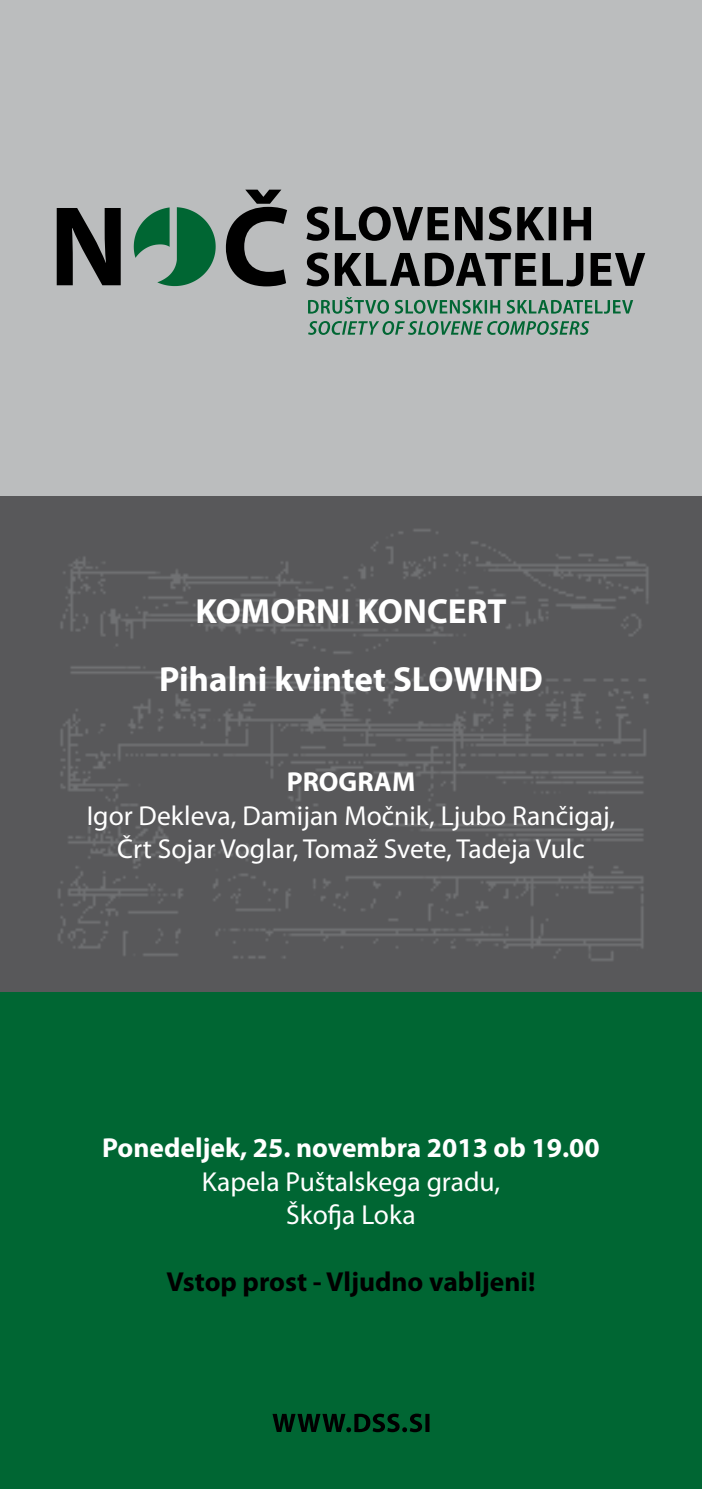
<style>
.page{position:relative;width:702px;height:1489px;background:#fff}
.page>*{position:absolute;margin:0;border:0;box-sizing:border-box;transform-origin:0 0}
.t1{font:700 35px/67px "Myriad Pro";color:#fff;text-align:center}
.t2{font:27.5px/33.5px "Myriad Pro";color:#fff;text-align:center}
.t3{font:700 27.5px "Myriad Pro";color:#fff}
.t4{font:700 27.5px "Myriad Pro";color:#000}
</style>
<div class="page">
<div style="left:0;top:0;width:702px;height:496px;background:#bbbdbe"></div>
<div style="left:0;top:496px;width:702px;height:496px;background:#58585a"></div>
<img style="left:58px;top:529px;width:591px;height:432px">
<div style="left:0;top:992px;width:702px;height:496px;background:#063"></div>
<svg style="left:272px;top:1413px;width:157px;height:18px"></svg>
<svg style="left:308px;top:321px;width:281px;height:14px"></svg>
<svg style="left:308px;top:297px;width:325px;height:17px"></svg>
<svg style="left:134px;top:207px;width:82px;height:79px"></svg>
<svg style="left:57px;top:208px;width:64px;height:77px"></svg>
<svg style="left:226px;top:190px;width:61px;height:96px"></svg>
<svg style="left:306px;top:252px;width:339px;height:34px"></svg>
<svg style="left:306px;top:206px;width:285px;height:35px"></svg>
<p class="t1" style="left:159px;top:578px;width:385px">KOMORNI KONCERT<br>Pihalni kvintet SLOWIND</p>
<p class="t3" style="left:287px;top:766px;width:130px">PROGRAM</p>
<p class="t2" style="left:87px;top:799px;width:530px">Igor Dekleva, Damijan Močnik, Ljubo Rančigaj,<br>Črt Sojar Voglar, Tomaž Svete, Tadeja Vulc</p>
<p class="t3" style="left:102px;top:1132px;width:499px">Ponedeljek, 25. novembra 2013 ob 19.00</p>
<p class="t2" style="left:202px;top:1165px;width:300px">Kapela Puštalskega gradu,<br>Škofja Loka</p>
<p class="t4" style="left:166px;top:1266px;width:370px">Vstop prost - Vljudno vabljeni!</p>
</div>
